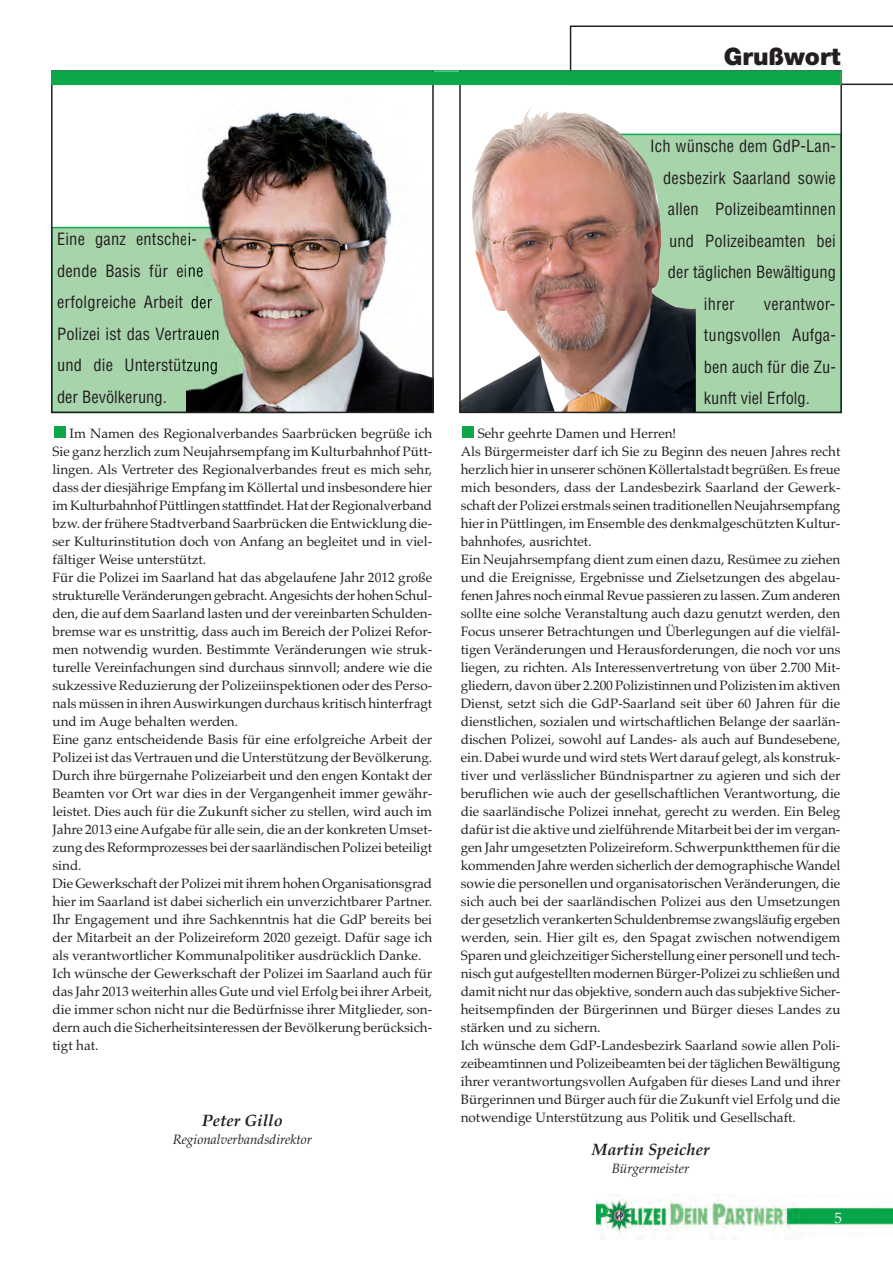
<style>
.page{position:relative;width:893px;height:1263px;background:#fff}
.page>*{position:absolute;margin:0;border:0;box-sizing:border-box;transform-origin:0 0}
.t1{font:900 24px "Helvetica Neue";color:#231f20}
.t2{font:condensed 16.5px/31.5px "Helvetica";letter-spacing:.01em;color:#231f20}
.t3{font:16.5px "Palatino Bold Italic Os F";color:#231f20}
.t4{font:15px "Palatino";color:#fff}
.t5{font:13.5px/18px "Palatino";color:#231f20}
.t6{font:13.5px "Palatino Italic Os F";color:#231f20}
</style>
<div class="page">
<div style="left:54px;top:427px;width:11px;height:11px;background:#0ca749"></div>
<svg style="left:570px;top:26px;width:323px;height:59px"></svg>
<img style="left:597px;top:1195px;width:296px;height:44px">
<div style="left:462px;top:427px;width:11px;height:11px;background:#0ca749"></div>
<div style="left:53px;top:228px;width:252px;height:184px;background:#a8d4ab"></div>
<div style="left:588px;top:135px;width:252px;height:277px;background:#a8d4ab"></div>
<img style="left:462px;top:108px;width:234px;height:302px">
<div style="left:459px;top:70px;width:383px;height:343px;border:2px solid #231f20"></div>
<img style="left:187px;top:111px;width:244px;height:299px">
<img style="left:187px;top:227px;width:119px;height:183px">
<svg style="left:187px;top:361px;width:13px;height:10px"></svg>
<div style="left:51px;top:70px;width:383px;height:343px;border:2px solid #231f20"></div>
<div style="left:53px;top:72px;width:787px;height:12px;background:#0ca749"></div>
<div style="left:51px;top:70px;width:791px;height:15px;border:2px solid #0ca749"></div>
<h1 class="t1" style="left:724px;top:48px;width:118px">Grußwort</h1>
<p class="t2" style="left:57px;top:225px;width:164px">Eine ganz entschei&shy;dende Basis für eine erfolgreiche Arbeit der<br>Polizei ist das Vertrauen und die Unterstützung der Bevölkerung.</p>
<p class="t5" style="left:53px;top:426px;width:381px;text-indent:17px">Im Namen des Regionalverbandes Saarbrücken begrüße ich Sie ganz herzlich zum Neujahrsempfang im Kulturbahnhof Pütt&shy;lingen. Als Vertreter des Regionalverbandes freut es mich sehr, dass der diesjährige Empfang im Köllertal und insbesondere hier im Kulturbahnhof Püttlingen stattfindet. Hat der Regionalverband bzw. der frühere Stadtverband Saarbrücken die Entwicklung die&shy;ser Kulturinstitution doch von Anfang an begleitet und in viel&shy;fältiger Weise unterstützt.<br>Für die Polizei im Saarland hat das abgelaufene Jahr 2012 große strukturelle Veränderungen gebracht. Angesichts der hohen Schul&shy;den, die auf dem Saarland lasten und der vereinbarten Schulden&shy;bremse war es unstrittig, dass auch im Bereich der Polizei Refor&shy;men notwendig wurden. Bestimmte Veränderungen wie struk&shy;turelle Vereinfachungen sind durchaus sinnvoll; andere wie die sukzessive Reduzierung der Polizeiinspektionen oder des Perso&shy;nals müssen in ihren Auswirkungen durchaus kritisch hinterfragt und im Auge behalten werden.<br>Eine ganz entscheidende Basis für eine erfolgreiche Arbeit der Polizei ist das Vertrauen und die Unterstützung der Bevölkerung.<br>Durch ihre bürgernahe Polizeiarbeit und den engen Kontakt der Beamten vor Ort war dies in der Vergangenheit immer gewähr&shy;leistet. Dies auch für die Zukunft sicher zu stellen, wird auch im Jahre 2013 eine Aufgabe für alle sein, die an der konkreten Umset&shy;zung des Reformprozesses bei der saarländischen Polizei beteiligt sind.<br>Die Gewerkschaft der Polizei mit ihrem hohen Organisationsgrad hier im Saarland ist dabei sicherlich ein unverzichtbarer Partner.<br>Ihr Engagement und ihre Sachkenntnis hat die GdP bereits bei der Mitarbeit an der Polizeireform 2020 gezeigt. Dafür sage ich als verantwortlicher Kommunalpolitiker ausdrücklich Danke.<br>Ich wünsche der Gewerkschaft der Polizei im Saarland auch für das Jahr 2013 weiterhin alles Gute und viel Erfolg bei ihrer Arbeit, die immer schon nicht nur die Bedürfnisse ihrer Mitglieder, son&shy;dern auch die Sicherheitsinteressen der Bevölkerung berücksich&shy;tigt hat.</p>
<p class="t3" style="left:202px;top:1114px;width:83px">Peter Gillo</p>
<p class="t6" style="left:173px;top:1134px;width:141px">Regionalverbandsdirektor</p>
<p class="t2" style="left:650px;top:132px;width:187px">Ich wünsche dem GdP-Lan-</p>
<p class="t2" style="left:663px;top:163px;width:174px">desbezirk Saarland sowie</p>
<p class="t2" style="left:668px;top:195px;width:170px">allen Polizeibeamtinnen</p>
<p class="t2" style="left:669px;top:226px;width:168px">und Polizeibeamten bei</p>
<p class="t2" style="left:668px;top:258px;width:170px">der täglichen Bewältigung</p>
<p class="t2" style="left:704px;top:289px;width:32px">ihrer</p>
<p class="t2" style="left:704px;top:289px;width:134px;text-align:justify;text-indent:60px">verantwor&shy;tungsvollen Aufga&shy;ben auch für die Zu&shy;kunft viel Erfolg.</p>
<p class="t5" style="left:461px;top:426px;width:381px;text-indent:17px">Sehr geehrte Damen und Herren!<br>Als Bürgermeister darf ich Sie zu Beginn des neuen Jahres recht herzlich hier in unserer schönen Köllertalstadt begrüßen. Es freue mich besonders, dass der Landesbezirk Saarland der Gewerk&shy;schaft der Polizei erstmals seinen traditionellen Neujahrsempfang hier in Püttlingen, im Ensemble des denkmalgeschützten Kultur&shy;bahnhofes, ausrichtet.<br>Ein Neujahrsempfang dient zum einen dazu, Resümee zu ziehen und die Ereignisse, Ergebnisse und Zielsetzungen des abgelau&shy;fenen Jahres noch einmal Revue passieren zu lassen. Zum anderen sollte eine solche Veranstaltung auch dazu genutzt werden, den Focus unserer Betrachtungen und Überlegungen auf die vielfäl&shy;tigen Veränderungen und Herausforderungen, die noch vor uns liegen, zu richten. Als Interessenvertretung von über 2.700 Mit&shy;gliedern, davon über 2.200 Polizistinnen und Polizisten im aktiven Dienst, setzt sich die GdP-Saarland seit über 60 Jahren für die dienstlichen, sozialen und wirtschaftlichen Belange der saarlän&shy;dischen Polizei, sowohl auf Landes- als auch auf Bundesebene, ein. Dabei wurde und wird stets Wert darauf gelegt, als konstruk&shy;tiver und verlässlicher Bündnispartner zu agieren und sich der beruflichen wie auch der gesellschaftlichen Verantwortung, die die saarländische Polizei innehat, gerecht zu werden. Ein Beleg dafür ist die aktive und zielführende Mitarbeit bei der im vergan&shy;gen Jahr umgesetzten Polizeireform. Schwerpunktthemen für die kommenden Jahre werden sicherlich der demographische Wandel sowie die personellen und organisatorischen Veränderungen, die sich auch bei der saarländischen Polizei aus den Umsetzungen der gesetzlich verankerten Schuldenbremse zwangsläufig ergeben werden, sein. Hier gilt es, den Spagat zwischen notwendigem Sparen und gleichzeitiger Sicherstellung einer personell und tech&shy;nisch gut aufgestellten modernen Bürger-Polizei zu schließen und damit nicht nur das objektive, sondern auch das subjektive Sicher&shy;heitsempfinden der Bürgerinnen und Bürger dieses Landes zu stärken und zu sichern.<br>Ich wünsche dem GdP-Landesbezirk Saarland sowie allen Poli&shy;zeibeamtinnen und Polizeibeamten bei der täglichen Bewältigung ihrer verantwortungsvollen Aufgaben für dieses Land und ihrer Bürgerinnen und Bürger auch für die Zukunft viel Erfolg und die notwendige Unterstützung aus Politik und Gesellschaft.</p>
<p class="t3" style="left:592px;top:1143px;width:119px">Martin Speicher</p>
<p class="t6" style="left:612px;top:1162px;width:79px">Bürgermeister</p>
<p class="t4" style="left:834px;top:1212px;width:9px">5</p>
</div>
